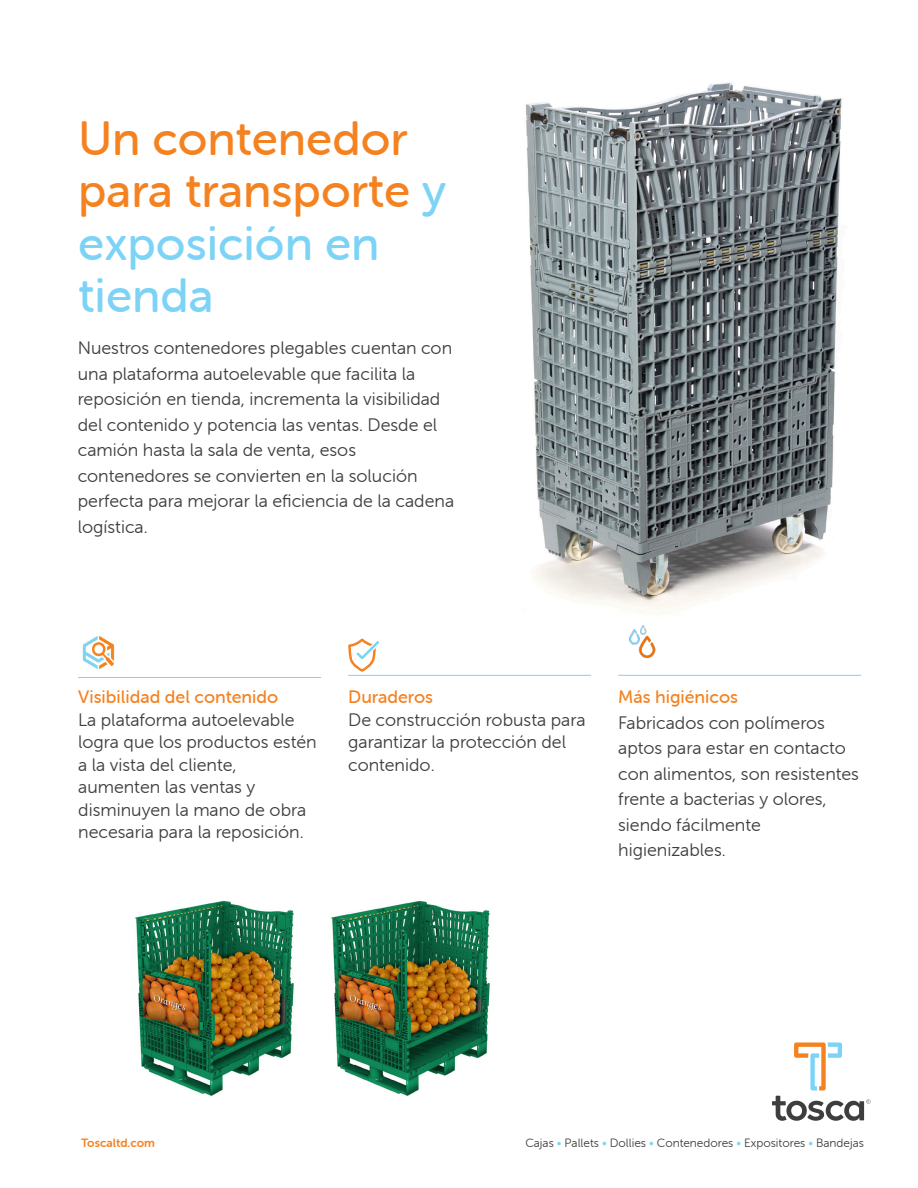
<style>
.page{position:relative;width:918px;height:1188px;background:#fff}
.page>*{position:absolute;margin:0;border:0;box-sizing:border-box;transform-origin:0 0}
.Big_headline{font:48px/52.5px "Museo Sans Rounded 500";color:#f58220}
.Intro_body_copy{font:18px/25.5px "Museo Sans Rounded 300";color:#3e3e3f}
.Benefit_body_copy{font:18px/22.5px "Museo Sans Rounded 300";color:#3e3e3f}
.Benefit_header{font:18px/22.5px "Museo Sans Rounded 300";color:#3e3e3f}
.Benefit_header-2{font:18px "Museo Sans Rounded 500";color:#f58220}
.t1{font:12px "Museo Sans Rounded 300";color:#3e3e3f}
.t2{font:12px "Museo Sans Rounded 700";color:#f58220}
.s1{color:#7cd3f6}
</style>
<div class="page">
<svg style="left:794px;top:1042px;width:48px;height:48px"></svg>
<svg style="left:772px;top:1096px;width:99px;height:25px"></svg>
<svg style="left:348px;top:638px;width:31px;height:34px"></svg>
<hr style="left:78px;top:677px;width:243px;height:1px;background:#7cd3f6">
<hr style="left:348px;top:675px;width:243px;height:1px;background:#7cd3f6">
<hr style="left:618px;top:675px;width:243px;height:1px;background:#7cd3f6">
<img style="left:82px;top:635px;width:33px;height:35px">
<img style="left:525px;top:82px;width:317px;height:531px">
<img style="left:629px;top:625px;width:27px;height:33px">
<img style="left:135px;top:900px;width:159px;height:196px">
<img style="left:331px;top:900px;width:159px;height:196px">
<p class="Big_headline" style="left:78px;top:112px;width:370px">Un contenedor para transporte <span class="s1">y exposición en tienda</span></p>
<p class="Intro_body_copy" style="left:78px;top:336px;width:378px">Nuestros contenedores plegables cuentan con una plataforma autoelevable que facilita la reposición en tienda, incrementa la visibilidad del contenido y potencia las ventas. Desde el camión hasta la sala de venta, esos contenedores se convierten en la solución perfecta para mejorar la eficiencia de la cadena logística.</p>
<p class="Benefit_header-2" style="left:78px;top:687px;width:202px">Visibilidad del contenido</p>
<p class="Benefit_body_copy" style="left:78px;top:708px;width:240px">La plataforma autoelevable logra que los productos estén a la vista del cliente, aumenten las ventas y disminuyen la mano de obra necesaria para la reposición.</p>
<p class="Benefit_header-2" style="left:348px;top:687px;width:86px">Duraderos</p>
<p class="Benefit_header" style="left:348px;top:708px;width:239px">De construcción robusta para garantizar la protección del contenido.</p>
<p class="Benefit_header-2" style="left:618px;top:687px;width:121px">Más higiénicos</p>
<p class="Intro_body_copy" style="left:618px;top:710px;width:242px">Fabricados con polímeros aptos para estar en contacto con alimentos, son resistentes frente a bacterias y olores, siendo fácilmente higienizables.</p>
<p class="t2" style="left:81px;top:1137px;width:76px">Toscaltd.com</p>
<p class="t1" style="left:525px;top:1137px;width:340px">Cajas <span class="s1">•</span> Pallets <span class="s1">•</span> Dollies <span class="s1">•</span> Contenedores <span class="s1">•</span> Expositores <span class="s1">•</span> Bandejas</p>
</div>
